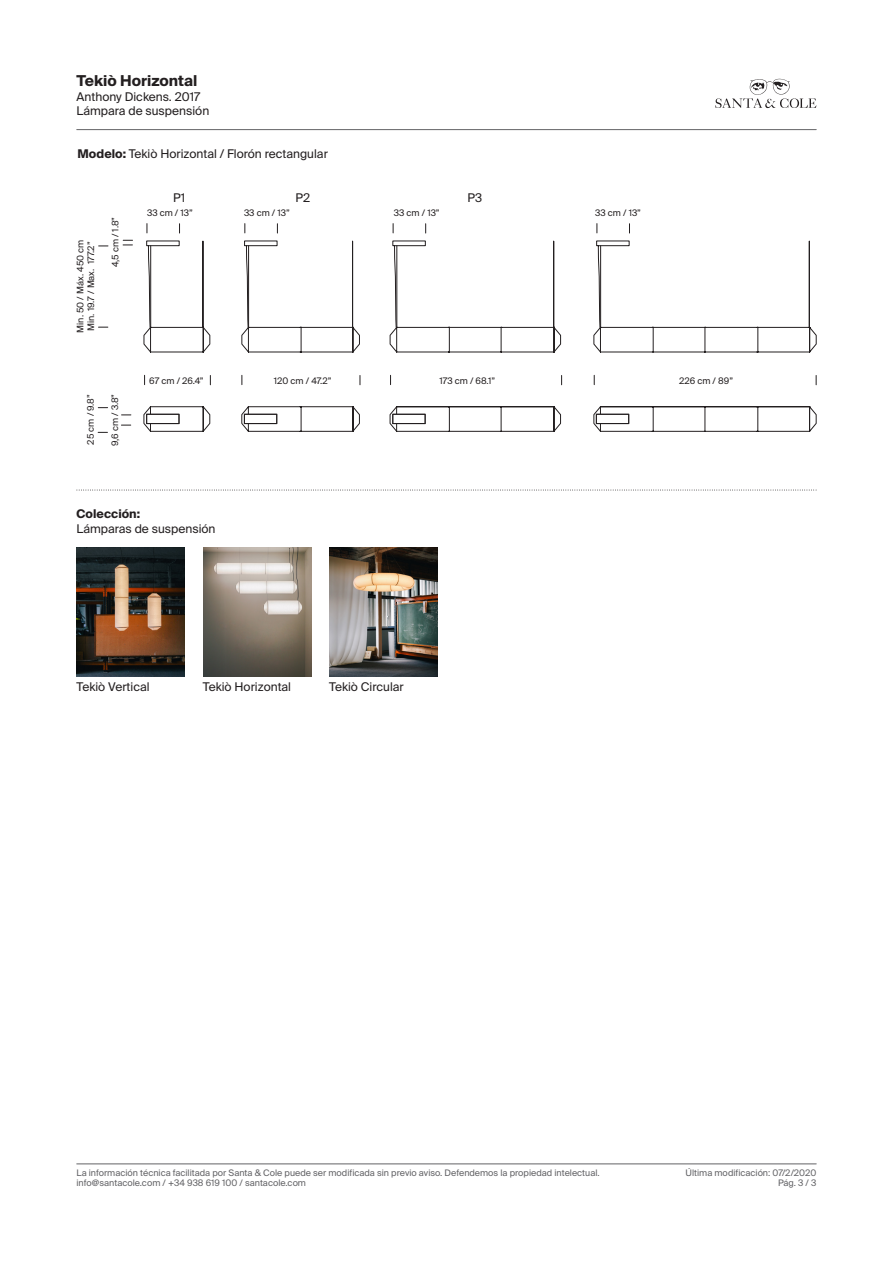
<style>
.page{position:relative;width:893px;height:1263px;background:#fff}
.page>*{position:absolute;margin:0;border:0;box-sizing:border-box;transform-origin:0 0}
.t1{font:700 15px "Suisse Intl";color:#231f20}
.t2{font:12px/14.4px "Suisse Intl";color:#231f20}
.t3{font:700 12px "Suisse Intl";color:#231f20}
.t4{font:9px "Suisse Intl";color:#636366}
.COTA{font:9px "Suisse Intl";color:#231f20}
.s1{font-weight:700}
</style>
<div class="page">
<svg style="left:715px;top:79px;width:101px;height:29px"></svg>
<hr style="left:77px;top:129px;width:739px;height:1px;background:#636366">
<hr style="left:77px;top:1163px;width:739px;height:1px;background:#636366">
<img style="left:330px;top:547px;width:107px;height:130px">
<img style="left:77px;top:548px;width:107px;height:129px">
<img style="left:203px;top:548px;width:108px;height:129px">
<svg style="left:77px;top:490px;width:740px;height:1px"></svg>
<svg style="left:144px;top:241px;width:67px;height:191px"></svg>
<div style="left:147px;top:414px;width:32px;height:10px;background:#fff"></div>
<div style="left:146px;top:414px;width:33px;height:10px;border:1px solid #231f20"></div>
<svg style="left:123px;top:240px;width:10px;height:6px"></svg>
<svg style="left:593px;top:241px;width:224px;height:191px"></svg>
<div style="left:596px;top:414px;width:33px;height:10px;background:#fff"></div>
<div style="left:596px;top:414px;width:33px;height:10px;border:1px solid #231f20"></div>
<svg style="left:390px;top:241px;width:172px;height:191px"></svg>
<div style="left:393px;top:414px;width:32px;height:10px;background:#fff"></div>
<div style="left:393px;top:414px;width:32px;height:10px;border:1px solid #231f20"></div>
<svg style="left:241px;top:241px;width:120px;height:191px"></svg>
<div style="left:244px;top:414px;width:33px;height:10px;background:#fff"></div>
<div style="left:244px;top:414px;width:33px;height:10px;border:1px solid #231f20"></div>
<h1 class="t1" style="left:77px;top:72px;width:122px">Tekiò Horizontal</h1>
<h2 class="t2" style="left:77px;top:89px;width:134px">Anthony Dickens. 2017<br>Lámpara de suspensión</h2>
<p class="t2" style="left:78px;top:147px;width:252px"><span class="s1">Modelo:</span> Tekiò Horizontal / Florón rectangular</p>
<p class="COTA" style="left:75px;top:333px;width:95px;rotate:-90deg">Min. 50 / Máx. 450 cm</p>
<p class="COTA" style="left:86px;top:331px;width:91px;rotate:-90deg">Min. 19.7 / Max. 177.2”</p>
<p class="COTA" style="left:110px;top:267px;width:52px;rotate:-90deg">4,5 cm / 1.8”</p>
<p class="COTA" style="left:85px;top:444px;width:51px;rotate:-90deg">25 cm / 9.8”</p>
<p class="COTA" style="left:110px;top:446px;width:53px;rotate:-90deg">9,6 cm / 3.8”</p>
<p class="t2" style="left:173px;top:190px;width:14px">P1</p>
<p class="COTA" style="left:147px;top:207px;width:47px">33 cm / 13”</p>
<p class="COTA" style="left:149px;top:376px;width:56px">67 cm / 26.4”</p>
<p class="t3" style="left:77px;top:507px;width:65px">Colección:</p>
<p class="t2" style="left:77px;top:521px;width:141px">Lámparas de suspensión</p>
<p class="t2" style="left:296px;top:190px;width:16px">P2</p>
<p class="COTA" style="left:244px;top:207px;width:47px">33 cm / 13”</p>
<p class="COTA" style="left:274px;top:375px;width:59px">120 cm / 47.2”</p>
<p class="COTA" style="left:394px;top:207px;width:47px">33 cm / 13”</p>
<p class="t2" style="left:467px;top:190px;width:16px">P3</p>
<p class="COTA" style="left:439px;top:375px;width:57px">173 cm / 68.1”</p>
<p class="t2" style="left:77px;top:680px;width:75px">Tekiò Vertical</p>
<p class="t2" style="left:203px;top:680px;width:90px">Tekiò Horizontal</p>
<p class="t2" style="left:329px;top:680px;width:76px">Tekiò Circular</p>
<p class="COTA" style="left:595px;top:207px;width:47px">33 cm / 13”</p>
<p class="COTA" style="left:679px;top:375px;width:55px">226 cm / 89”</p>
<p class="t4" style="left:77px;top:1167px;width:525px">La información técnica facilitada por Santa &amp; Cole puede ser modificada sin previo aviso. Defendemos la propiedad intelectual.</p>
<p class="t4" style="left:685px;top:1167px;width:132px">Última modificación: 07/2/2020</p>
<p class="t4" style="left:77px;top:1178px;width:231px">info@santacole.com / +34 938 619 100 / santacole.com</p>
<p class="t4" style="left:778px;top:1178px;width:40px">Pág. 3 / 3</p>
</div>
